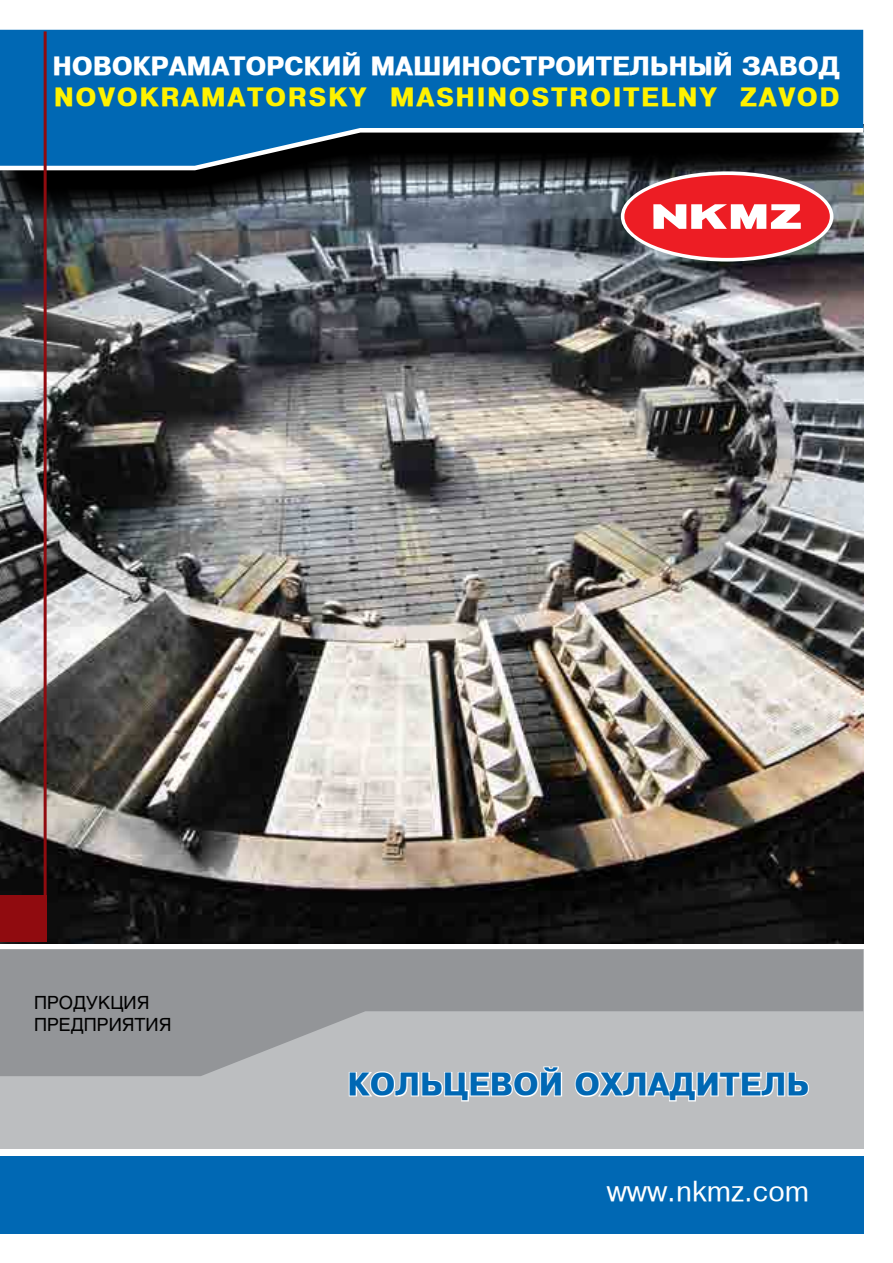
<style>
.page{position:relative;width:893px;height:1263px;background:#fff}
.page>*{position:absolute;margin:0;border:0;box-sizing:border-box;transform-origin:0 0}
.t1{font:700 30px "Helv Dl";color:#0068b4}
.t2{font:27px "Helv DL";color:#fff}
.t3{font:700 24.75px "Helv Dl";letter-spacing:-.01em;color:#fff}
.t4{font:700 24.75px "Helv Dl";letter-spacing:.065em;color:#fff200}
.t5{font:18px/21.6px "Helios";color:#000}
</style>
<div class="page">
<img style="left:0;top:219px;width:863px;height:724px">
<svg style="left:0;top:170px;width:863px;height:49px;background:#495157"></svg>
<div style="left:0;top:30px;width:863px;height:98px;background:#0068b4"></div>
<svg style="left:0;top:128px;width:863px;height:42px;background:#213f55"></svg>
<div style="left:0;top:949px;width:863px;height:199px;background:#bcbec0"></div>
<div style="left:0;top:895px;width:47px;height:47px;background:#900b0f"></div>
<svg style="left:0;top:949px;width:863px;height:127px;fill:#939598"></svg>
<div style="left:0;top:1156px;width:863px;height:77px;background:#0068b4"></div>
<hr style="left:44px;top:31px;width:3px;height:886px;background:#900b0f">
<svg style="left:348px;top:1065px;width:215px;height:169px"></svg>
<svg style="left:574px;top:1070px;width:236px;height:164px"></svg>
<svg style="left:621px;top:171px;width:212px;height:90px"></svg>
<div style="left:624px;top:175px;width:206px;height:83px;background:#ed1d24;border-radius:50%"></div>
<svg style="left:653px;top:204px;width:148px;height:25px"></svg>
<p class="t3" style="left:53px;top:52px;width:789px">НОВОКРАМАТОРСКИЙ МАШИНОСТРОИТЕЛЬНЫЙ ЗАВОД</p>
<p class="t4" style="left:54px;top:83px;width:788px">NOVOKRAMATORSKY MASHINOSTROITELNY ZAVOD</p>
<p class="t5" style="left:34px;top:992px;width:139px">ПРОДУКЦИЯ<br>ПРЕДПРИЯТИЯ</p>
<p class="t1" style="left:348px;top:1067px;width:463px">КОЛЬЦЕВОЙ ОХЛАДИТЕЛЬ</p>
<p class="t2" style="left:607px;top:1176px;width:204px">www.nkmz.com</p>
</div>
